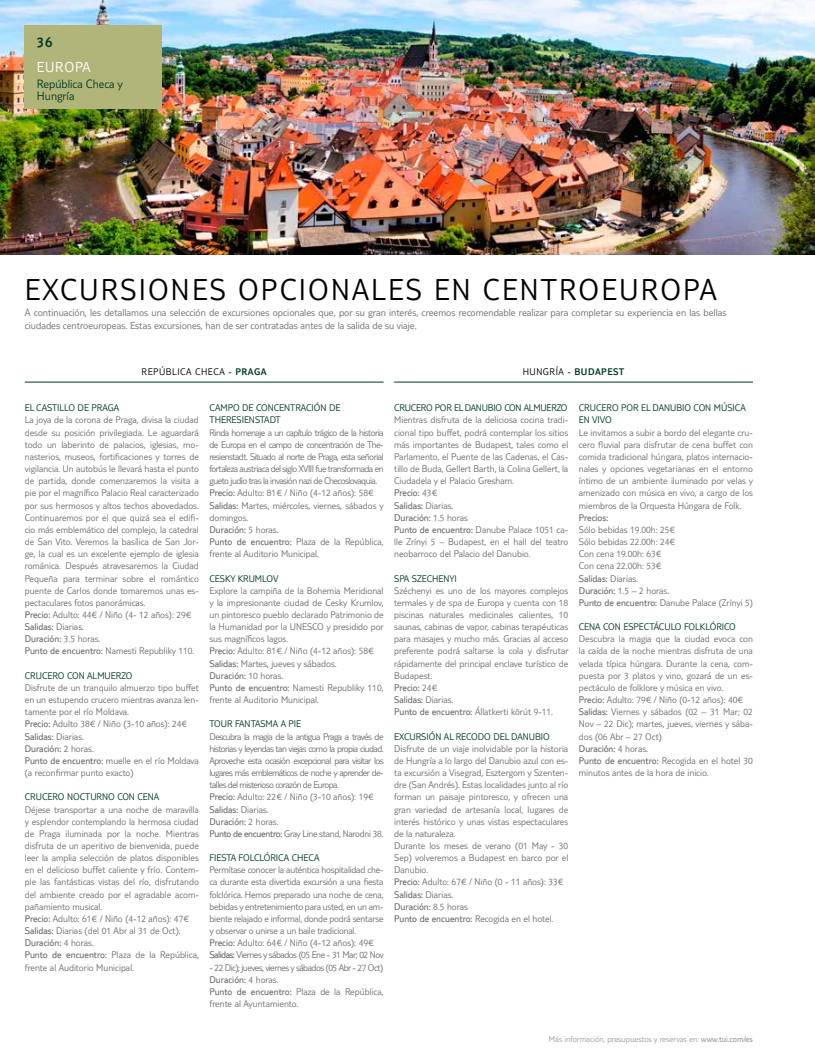
<style>
.page{position:relative;width:815px;height:1053px;background:#fff}
.page>*{position:absolute;margin:0;border:0;box-sizing:border-box;transform-origin:0 0}
.t1{font:300 31.25px "TUI Type";letter-spacing:.07em;color:#000}
.t2{font:300 15px "TUI Type";color:#fff}
.t3{font:300 15px "TUI Type";color:#003b28}
.t4{font:300 12.5px/12.5px "TUI Type";color:#003b28}
.t5{font:300 10.62px/12.8px "TUI Type";color:#706f6f}
.t6{font:300 10px/12.1px "TUI Type";color:#706f6f}
.t7{font:300 10px/12.1px "TUI Type";letter-spacing:-.05em;color:#706f6f}
.t8{font:300 10px/12.1px "TUI Type";letter-spacing:-.02em;color:#706f6f}
.t9{font:300 10px/12.1px "TUI Type";letter-spacing:-.055em;color:#706f6f}
.t10{font:300 10px/12.1px "TUI Type";color:#003b28}
.t11{font:300 10px/12.1px "TUI Type";letter-spacing:-.045em;color:#706f6f}
.t12{font:300 10px "TUI Type";letter-spacing:.05em;color:#000}
.t13{font:300 10px "TUI Type";letter-spacing:-.02em;color:#003b28}
.t14{font:10px "TUI Type";color:#706f6f}
.t15{font:300 8.75px "TUI Type";color:#9d9d9c}
.s1{color:#003b28}
.s2{font-weight:400}
</style>
<div class="page">
<img style="left:0;top:0;width:814px;height:255px">
<div style="left:25px;top:25px;width:137px;height:84px;background:#b1b57a"></div>
<hr style="left:25px;top:382px;width:359px;height:1px;background:#003b28">
<hr style="left:394px;top:382px;width:359px;height:1px;background:#003b28">
<h2 class="t3" style="left:37px;top:33px;width:17px">36</h2>
<h2 class="t2" style="left:37px;top:58px;width:55px">Eu ropa</h2>
<p class="t4" style="left:37px;top:77px;width:88px">República Checa y<br>Hungría</p>
<h1 class="t1" style="left:25px;top:272px;width:95px">EXCURSIONES</h1>
<h1 class="t1" style="left:238px;top:272px;width:61px">OPCIONALES</h1>
<h1 class="t1" style="left:434px;top:272px;width:68px">EN CEN</h1>
<h1 class="t1" style="left:541px;top:272px;width:38px">TROE</h1>
<h1 class="t1" style="left:619px;top:272px;width:99px">UROPA</h1>
<p class="t5" style="left:25px;top:306px;width:703px">A continuación, les detallamos una selección de excursiones opcionales que, por su gran interés, creemos recomendable realizar para completar su experiencia en las bellas ciudades centroeuropeas. Estas excursiones, han de ser contratadas antes de la salida de su viaje.</p>
<p class="t12" style="left:142px;top:366px;width:127px">República Ch eca - <span class="s1">PRAGA</span></p>
<p class="t10" style="left:210px;top:402px;width:132px">Campo de concentración de<br>Th eresienstadt</p>
<p class="t7" style="left:210px;top:426px;width:176px">Rinda homenaje a un capítulo trágico de la historia de Europa en el campo de concentración de The&shy;resienstadt. Situado al norte de Praga, esta señorial fortaleza austriaca del siglo XVIII fue transformada en gueto judío tras la invasión nazi de Checoslovaquia.<br><span class="s2">Precio:</span> Adulto: 81€ / Niño (4-12 años): 58€ <span class="s2">Salidas:</span> Martes, miércoles, viernes, sábados y domingos.<br><span class="s2">Duración:</span> 5 horas.<br><span class="s2">Punto de encuentro:</span> Plaza de la República, frente al Auditorio Municipal.</p>
<p class="t10" style="left:210px;top:572px;width:69px">Cesky Krum lov</p>
<p class="t6" style="left:210px;top:584px;width:176px;text-align:justify">Explore la campiña de la Bohemia Meridional y la impresionante ciudad de Cesky Krumlov, un pintoresco pueblo declarado Patrimonio de la Humanidad por la UNESCO</p>
<p class="t12" style="left:523px;top:366px;width:86px">Hungría - <span class="s1">BUDAPEST</span></p>
<p class="t13" style="left:394px;top:402px;width:175px">Crucero por el Danubio con almu erzo</p>
<p class="t6" style="left:394px;top:414px;width:176px">Mientras disfruta de la deliciosa cocina tradi&shy;cional tipo buffet, podrá contemplar los sitios más importantes de Budapest, tales como el Parlamento, el Puente de las Cadenas, el Cas&shy;tillo de Buda, Gellert Barth, la Colina Gellert, la Ciudadela y el Palacio Gresham.<br><span class="s2">Precio:</span> 43€<br><span class="s2">Salidas:</span> Diarias.<br><span class="s2">Duración:</span> 1.5 horas<br><span class="s2">Punto de encuentro:</span> Danube Palace 1051 ca&shy;lle Zrínyi 5 – Budapest, en el hall del teatro neobarroco del Palacio del Danubio.</p>
<p class="t10" style="left:394px;top:572px;width:64px">Spa Szech enyi</p>
<p class="t6" style="left:394px;top:584px;width:176px">Széchenyi es uno de los mayores complejos termales y de spa de Europa y cuenta con 18 piscinas naturales medicinales calientes, 10 saunas, cabinas de vapor, cabinas terapéuticas para masajes y mucho más. Gracias al acceso preferente podrá saltarse la cola y disfrutar rápidamente del principal enclave turístico de Budapest.<br><span class="s2">Precio:</span> 24€<br><span class="s2">Salidas:</span> Diarias.<br><span class="s2">Punto de encuentro:</span> Állatkerti körút 9-11.</p>
<p class="t10" style="left:394px;top:730px;width:157px">Excursión al recodo del Danub io</p>
<p class="t6" style="left:394px;top:742px;width:176px">Disfrute de un viaje inolvidable por la historia de Hungría a lo largo del Danubio azul con es&shy;ta excursión a Visegrad, Esztergom y Szenten&shy;dre (San Andrés). Estas localidades junto al río forman un paisaje pintoresco, y ofrecen una gran variedad de artesanía local, lugares de interés histórico y unas vistas espectaculares de la naturaleza.<br>Durante los meses de verano (01 May - 30<br>Sep) volveremos a Budapest en barco por el Danubio.<br><span class="s2">Precio:</span> Adulto: 67€ / Niño (0 - 11 años): 33€ <span class="s2">Salidas:</span> Diarias.<br><span class="s2">Duración:</span> 8.5 horas<br><span class="s2">Punto de encuentro:</span> Recogida en el hotel.</p>
<p class="t10" style="left:579px;top:402px;width:168px">Crucero por el Danubio con música en vivo</p>
<p class="t6" style="left:579px;top:426px;width:176px;text-align:justify">Le invitamos a subir a bordo del elegante cru&shy;cero fluvial para disfrutar de cena buffet con comida tradicional húngara, platos internacio&shy;nales y opciones vegetarianas en el entorno íntimo de un ambiente iluminado por velas y amenizado con música en vivo, a cargo de los miembros de la Orquesta Húngara de Folk.</p>
<p class="t14" style="left:579px;top:511px;width:31px">Precios:</p>
<p class="t6" style="left:579px;top:523px;width:176px">Sólo bebidas 19.00h: 25€<br>Sólo bebidas 22.00h: 24€<br>Con cena 19.00h: 63€<br>Con cena 22.00h: 53€<br><span class="s2">Salidas:</span> Diarias.<br><span class="s2">Duración:</span> 1.5 – 2 horas.<br><span class="s2">Punto de encuentro:</span> Danube Palace (Zrínyi 5)</p>
<p class="t10" style="left:579px;top:620px;width:158px">Cena con espectáculo folkló rico</p>
<p class="t6" style="left:579px;top:632px;width:176px">Descubra la magia que la ciudad evoca con la caída de la noche mientras disfruta de una velada típica húngara. Durante la cena, com&shy;puesta por 3 platos y vino, gozará de un es&shy;pectáculo de folklore y música en vivo.<br><span class="s2">Precio:</span> Adulto: 79€ / Niño (0-12 años): 40€ <span class="s2">Salidas:</span> Viernes y sábados (02 – 31 Mar; 02<br>Nov – 22 Dic); martes, jueves, viernes y sába&shy;dos (06 Abr – 27 Oct)<br><span class="s2">Duración:</span> 4 horas.<br><span class="s2">Punto de encuentro:</span> Recogida en el hotel 30 minutos antes de la hora de inicio.</p>
<p class="t10" style="left:25px;top:402px;width:96px">El Castillo de Praga</p>
<p class="t6" style="left:25px;top:414px;width:176px">La joya de la corona de Praga, divisa la ciudad desde su posición privilegiada. Le aguardará todo un laberinto de palacios, iglesias, mo&shy;nasterios, museos, fortificaciones y torres de vigilancia. Un autobús le llevará hasta el punto de partida, donde comenzaremos la visita a pie por el magnífico Palacio Real caracterizado por sus hermosos y altos techos abovedados.<br>Continuaremos por el que quizá sea el edifi&shy;cio más emblemático del complejo, la catedral de San Vito. Veremos la basílica de San Jor&shy;ge, la cual es un excelente ejemplo de iglesia románica. Después atravesaremos la Ciudad Pequeña para terminar sobre el romántico puente de Carlos donde tomaremos unas es&shy;pectaculares fotos panorámicas.<br><span class="s2">Precio:</span> Adulto: 44€ / Niño (4- 12 años): 29€ <span class="s2">Salidas:</span> Diarias.<br><span class="s2">Duración:</span> 3.5 horas.<br><span class="s2">Punto de encuentro:</span> Namesti Republiky 110.</p>
<p class="t10" style="left:25px;top:669px;width:109px">Crucero con almu erzo</p>
<p class="t6" style="left:25px;top:681px;width:176px">Disfrute de un tranquilo almuerzo tipo buffet en un estupendo crucero mientras avanza len&shy;tamente por el río Moldava.<br><span class="s2">Precio:</span> Adulto 38€ / Niño (3-10 años): 24€ <span class="s2">Salidas:</span> Diarias.<br><span class="s2">Duración:</span> 2 horas.<br><span class="s2">Punto de encuentro:</span> muelle en el río Moldava (a reconfirmar punto exacto)</p>
<p class="t10" style="left:25px;top:790px;width:136px">Crucero noctu rno con cena</p>
<p class="t6" style="left:25px;top:802px;width:176px">Déjese transportar a una noche de maravilla y esplendor contemplando la hermosa ciudad de Praga iluminada por la noche. Mientras disfruta de un aperitivo de bienvenida, puede leer la amplia selección de platos disponibles en el delicioso buffet caliente y frío. Contem&shy;ple las fantásticas vistas del río, disfrutando del ambiente creado por el agradable acom&shy;pañamiento musical.<br><span class="s2">Precio:</span> Adulto: 61€ / Niño (4-12 años): 47€ <span class="s2">Salidas:</span> Diarias (del 01 Abr al 31 de Oct).<br><span class="s2">Duración:</span> 4 horas.<br><span class="s2">Punto de encuentro:</span> Plaza de la República, frente al Auditorio Municipal.</p>
<p class="t6" style="left:326px;top:620px;width:59px">y presidido por</p>
<p class="t6" style="left:210px;top:632px;width:176px">sus magníficos lagos.<br><span class="s2">Precio:</span> Adulto: 81€ / Niño (4-12 años): 58€<br><span class="s2">Salidas:</span> Martes, jueves y sábados.<br><span class="s2">Duración:</span> 10 horas.<br><span class="s2">Punto de encuentro:</span> Namesti Republiky 110, frente al Auditorio Municipal.</p>
<p class="t10" style="left:210px;top:717px;width:93px">Tour fantasma a pie</p>
<p class="t9" style="left:210px;top:730px;width:176px">Descubra la magia de la antigua Praga a través de historias y leyendas tan viejas como la propia ciudad.<br>Aproveche esta ocasión excepcional para visitar los lugares más emblemáticos de noche y aprender de&shy;talles del misterioso corazón de Europa.<br><span class="s2">Precio:</span> Adulto: 22€ / Niño (3-10 años): 19€ <span class="s2">Salidas:</span> Diarias.<br><span class="s2">Duración:</span> 2 horas.<br><span class="s2">Punto de encuentro:</span> Gray Line stand, Narodni 38.</p>
<p class="t10" style="left:210px;top:851px;width:112px">Fiesta folcló rica ch eca</p>
<p class="t8" style="left:210px;top:863px;width:176px">Permítase conocer la auténtica hospitalidad che&shy;ca durante esta divertida excursión a una fiesta folclórica. Hemos preparado una noche de cena, bebidas y entretenimiento para usted, en un am&shy;biente relajado e informal, donde podrá sentarse y observar o unirse a un baile tradicional.<br><span class="s2">Precio:</span> Adulto: 64€ / Niño (4-12 años): 49€ <span class="s2">Salidas:</span> Viernes y sábados (05 Ene - 31 Mar; 02 Nov</p>
<p class="t11" style="left:210px;top:960px;width:176px">- 22 Dic); jueves, viernes y sábados (05 Abr - 27 Oct)<br><span class="s2">Duración:</span> 4 horas.<br><span class="s2">Punto de encuentro:</span> Plaza de la República, frente al Ayuntamiento.</p>
<p class="t15" style="left:549px;top:1033px;width:206px">Más información, presupuestos y reservas en: <span class="s2">www.tui.com/es</span></p>
</div>
